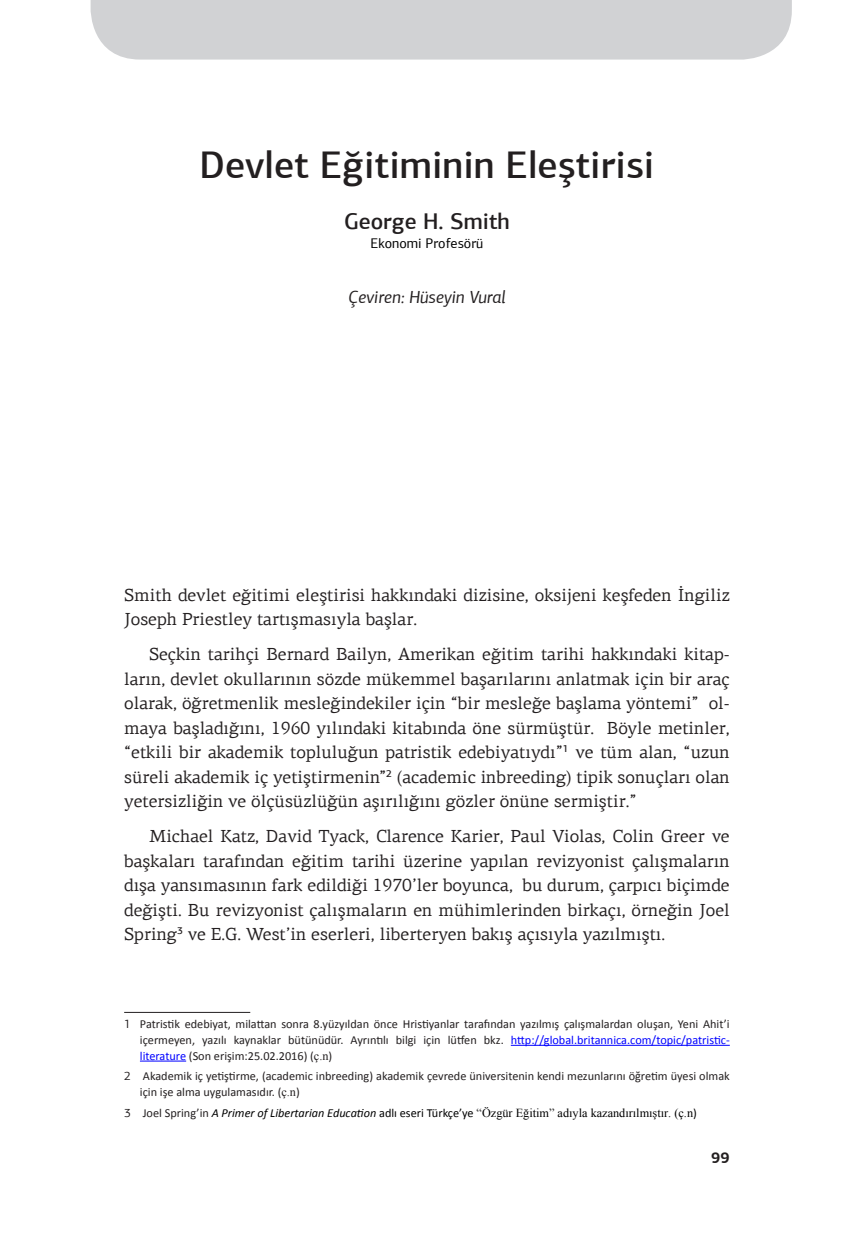
<style>
.page{position:relative;width:844px;height:1241px;background:#fff}
.page>*{position:absolute;margin:0;border:0;box-sizing:border-box;transform-origin:0 0}
.LD_MAKALE_BAŞLIĞI{font:500 38.5px "PF Agora Sans Pro";color:#231f20}
.LD_YAZAR_ADI{font:500 22.75px "PF Agora Sans Pro";color:#231f20}
.LD_normal_paragraf{font:17.5px/24.5px "PF Agora Serif Pro";color:#231f20;text-align:justify}
.LD_İlk_Paragraf{font:17.5px/24.5px "PF Agora Serif Pro";color:#231f20}
.LD_mk_ALTI_ÇEVİREN{font:italic 17.5px "PF Agora Sans Pro";color:#231f20}
.t1{font:700 15.75px "PF Agora Sans Pro";color:#231f20}
.LD_YAZAR_BİLGİSİ{font:14px "PF Agora Sans Pro";color:#000}
.LD_dipnot{font:12.25px/15.8px "Calibri";color:#231f20;text-align:justify}
.LD_dipnot-2{font:12.25px "Times New Roman";color:#000}
.s1{font-family:"PF Agora Sans Pro"}
.s2{color:#00f}
.s3{font-family:"Times New Roman"}
.s4{font-family:"PF Agora Sans Pro";color:#231f20}
.s5{font-family:"Calibri";color:#231f20}
.s6{font-family:"Calibri";font-style:italic}
.s7{font-family:"Calibri"}
</style>
<div class="page">
<div style="left:91px;top:0;width:700px;height:60px;background:#d1d2d4"></div>
<hr style="left:124px;top:1011px;width:126px;height:1px;background:#231f20">
<hr style="left:510px;top:1044px;width:219px;height:1px;background:#00f">
<hr style="left:140px;top:1060px;width:46px;height:1px;background:#00f">
<p class="LD_MAKALE_BAŞLIĞI" style="left:199px;top:141px;width:456px">Devlet Eğitiminin Eleştirisi</p>
<p class="LD_YAZAR_ADI" style="left:344px;top:207px;width:167px">George H. Smith</p>
<p class="LD_YAZAR_BİLGİSİ" style="left:370px;top:235px;width:114px">Ekonomi Profesörü</p>
<p class="LD_mk_ALTI_ÇEVİREN" style="left:348px;top:286px;width:159px">Çeviren: Hüseyin Vural</p>
<p class="LD_İlk_Paragraf" style="left:124px;top:582px;width:607px">Smith devlet eğitimi eleştirisi hakkındaki dizisine, oksijeni keşfeden İngiliz<br>Joseph Priestley tartışmasıyla başlar.</p>
<p class="LD_normal_paragraf" style="left:124px;top:641px;width:607px;text-indent:25px">Seçkin tarihçi Bernard Bailyn, Amerikan eğitim tarihi hakkındaki kitap&shy;ların, devlet okullarının sözde mükemmel başarılarını anlatmak için bir araç olarak, öğretmenlik mesleğindekiler için “bir mesleğe başlama yöntemi” ol&shy;maya başladığını, 1960 yılındaki kitabında öne sürmüştür. Böyle metinler, “etkili bir akademik topluluğun patristik edebiyatıydı”<sup>1</sup> ve tüm alan, “uzun süreli akademik iç yetiştirmenin”<sup>2</sup> (academic inbreeding) tipik sonuçları olan yetersizliğin ve ölçüsüzlüğün aşırılığını gözler önüne sermiştir.”</p>
<p class="LD_normal_paragraf" style="left:124px;top:823px;width:607px;text-indent:25px">Michael Katz, David Tyack, Clarence Karier, Paul Violas, Colin Greer ve başkaları tarafından eğitim tarihi üzerine yapılan revizyonist çalışmaların dışa yansımasının fark edildiği 1970’ler boyunca, bu durum, çarpıcı biçimde değişti. Bu revizyonist çalışmaların en mühimlerinden birkaçı, örneğin Joel Spring<sup>3</sup> ve E.G. West’in eserleri, liberteryen bakış açısıyla yazılmıştı.</p>
<p class="LD_dipnot" style="left:140px;top:1015px;width:591px;text-indent:-16px"><span class="s1">1</span> Patristik edebiyat, milattan sonra 8.yüzyıldan önce Hristiyanlar tarafından yazılmış çalışmalardan oluşan, Yeni Ahit’i içermeyen, yazılı kaynaklar bütünüdür. Ayrıntılı bilgi için lütfen bkz. <span class="s2">http://global.britannica.com/topic/patristic&shy;literature</span> (Son erişim:25.02.2016) (<span class="s3">ç.n</span>)</p>
<p class="LD_dipnot" style="left:140px;top:1067px;width:591px;text-indent:-16px"><span class="s1">2</span> Akademik iç yetiştirme, (academic inbreeding) akademik çevrede üniversitenin kendi mezunlarını öğretim üyesi olmak için işe alma uygulamasıdır. (<span class="s3">ç.n</span>)</p>
<p class="LD_dipnot-2" style="left:124px;top:1103px;width:574px"><span class="s4">3</span> <span class="s5">Joel Spring’in</span> <span class="s6">A Primer of Libertarian Education</span> <span class="s7">adlı eseri Türkçe’ye</span> “Özgür Eğitim” adıyla kazandırılmıştır. (ç.n<span class="s7">)</span></p>
<p class="t1" style="left:711px;top:1147px;width:20px">99</p>
</div>
